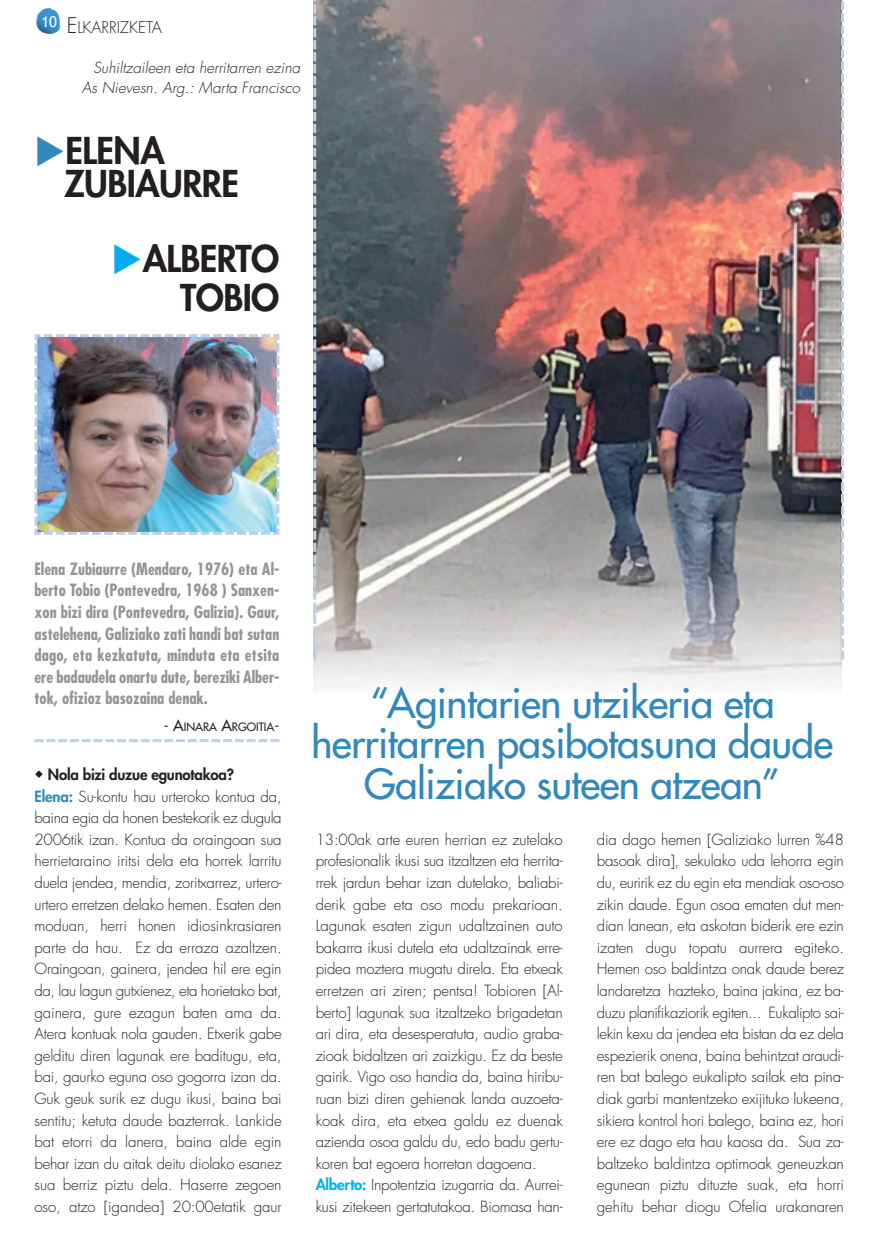
<style>
.page{position:relative;width:877px;height:1247px;background:#fff}
.page>*{position:absolute;margin:0;border:0;box-sizing:border-box;transform-origin:0 0}
.t1{font:40.5px/40.5px "Futura";letter-spacing:-.015em;color:#3287bb;text-align:center}
.t2{font:800 36px/33px "Futura";letter-spacing:-.015em;color:#231f20}
.t3{font:700 condensed 16.5px/21.6px "Futura";letter-spacing:-.005em;color:#939598;text-align:justify}
.t4{font:300 15.75px "Futura";color:#231f20}
.t5{font:300 15px/21.6px "Futura";letter-spacing:-.015em;color:#231f20}
.t6{font:italic 300 15px/19.8px "Futura";letter-spacing:.005em;color:#231f20;text-align:right}
.t7{font:15px "Trebuchet MS";color:#fff}
.t8{font:11.25px "Futura";color:#231f20}
.s1{font-size:21px}
.s2{color:#3287bb}
.s3{color:#00aeef}
.s4{font-size:15px}
.s5{font-weight:800}
.s6{font-weight:800;color:#3287bb}
.s7{font-weight:800;color:#00aeef}
</style>
<div class="page">
<img style="left:34px;top:334px;width:246px;height:201px">
<img style="left:36px;top:8px;width:24px;height:26px">
<img style="left:314px;top:0;width:527px;height:687px">
<svg style="left:34px;top:739px;width:245px;height:3px"></svg>
<svg style="left:313px;top:0;width:3px;height:659px;background:#a2b1c2"></svg>
<svg style="left:841px;top:0;width:3px;height:659px;background:#c2d0e2"></svg>
<p class="t7" style="left:41px;top:13px;width:17px">10</p>
<p class="t4" style="left:67px;top:20px;width:97px"><span class="s1">E</span>LKARRIZKETA</p>
<p class="t6" style="left:82px;top:59px;width:220px">Suhiltzaileen eta herritarren ezina<br>As Nievesn. Arg.: Marta Francisco</p>
<h2 class="t2" style="left:64px;top:137px;width:176px;text-indent:-30px"><span class="s2">◆</span>ELENA<br>ZUBIAURRE</h2>
<h2 class="t2" style="left:112px;top:242px;width:169px;line-height:39px;text-align:right"><span class="s3">◆</span>ALBERTO<br>TOBIO</h2>
<p class="t3" style="left:34px;top:559px;width:246px">Elena Zubiaurre (Mendaro, 1976) eta Al&shy;berto Tobio (Pontevedra, 1968 ) Sanxen&shy;xon bizi dira (Pontevedra, Galizia). Gaur, astelehena, Galiziako zati handi bat sutan dago, eta kezkatuta, minduta eta etsita ere badaudela onartu dute, bereziki Alber&shy;tok, ofizioz basozaina denak.</p>
<p class="t8" style="left:164px;top:722px;width:117px"><span class="s4">- A</span>INARA <span class="s4">A</span>RGOITIA<span class="s4">-</span></p>
<p class="t5" style="left:35px;top:765px;width:249px;text-indent:13px"><span class="s5">Nola bizi duzue egunotakoa?<br></span><span class="s6">Elena:</span> Su-kontu hau urteroko kontua da, baina egia da honen bestekorik ez dugula 2006tik izan. Kontua da oraingoan sua herrietaraino iritsi dela eta horrek larritu duela jendea, mendia, zoritxarrez, urtero&shy;urtero erretzen delako hemen. Esaten den moduan, herri honen idiosinkrasiaren parte da hau. Ez da erraza azaltzen.<br>Oraingoan, gainera, jendea hil ere egin da, lau lagun gutxienez, eta horietako bat, gainera, gure ezagun baten ama da.<br>Atera kontuak nola gauden. Etxerik gabe gelditu diren lagunak ere baditugu, eta, bai, gaurko eguna oso gogorra izan da.<br>Guk geuk surik ez dugu ikusi, baina bai sentitu; ketuta daude bazterrak. Lankide bat etorri da lanera, baina alde egin behar izan du aitak deitu diolako esanez sua berriz piztu dela. Haserre zegoen oso, atzo [igandea] 20:00etatik gaur</p>
<h1 class="t1" style="left:311px;top:685px;width:523px">“Agintarien utzikeria eta herritarren pasibotasuna daude<br>Galiziako suteen atzean”</h1>
<p class="t5" style="left:316px;top:830px;width:249px">13:00ak arte euren herrian ez zutelako profesionalik ikusi sua itzaltzen eta herrita&shy;rrek jardun behar izan dutelako, baliabi&shy;derik gabe eta oso modu prekarioan.<br>Lagunak esaten zigun udaltzainen auto bakarra ikusi dutela eta udaltzainak erre&shy;pidea moztera mugatu direla. Eta etxeak erretzen ari ziren; pentsa! Tobioren [Al&shy;berto] lagunak sua itzaltzeko brigadetan ari dira, eta desesperatuta, audio graba&shy;zioak bidaltzen ari zaizkigu. Ez da beste gairik. Vigo oso handia da, baina hiribu&shy;ruan bizi diren gehienak landa auzoeta&shy;koak dira, eta etxea galdu ez duenak azienda osoa galdu du, edo badu gertu&shy;koren bat egoera horretan dagoena.<br><span class="s7">Alberto:</span> Inpotentzia izugarria da. Aurrei&shy;kusi zitekeen gertatutakoa. Biomasa han-</p>
<p class="t5" style="left:597px;top:830px;width:249px;text-align:justify">dia dago hemen [Galiziako lurren %48 basoak dira], sekulako uda lehorra egin du, euririk ez du egin eta mendiak oso-oso zikin daude. Egun osoa ematen dut men&shy;dian lanean, eta askotan biderik ere ezin izaten dugu topatu aurrera egiteko.<br>Hemen oso baldintza onak daude berez landaretza hazteko, baina jakina, ez ba&shy;duzu planifikaziorik egiten... Eukalipto sai&shy;lekin kexu da jendea eta bistan da ez dela espezierik onena, baina behintzat araudi&shy;ren bat balego eukalipto sailak eta pina&shy;diak garbi mantentzeko exijituko lukeena, sikiera kontrol hori balego, baina ez, hori ere ez dago eta hau kaosa da. Sua za&shy;baltzeko baldintza optimoak geneuzkan egunean piztu dituzte suak, eta horri gehitu behar diogu Ofelia urakanaren</p>
</div>
